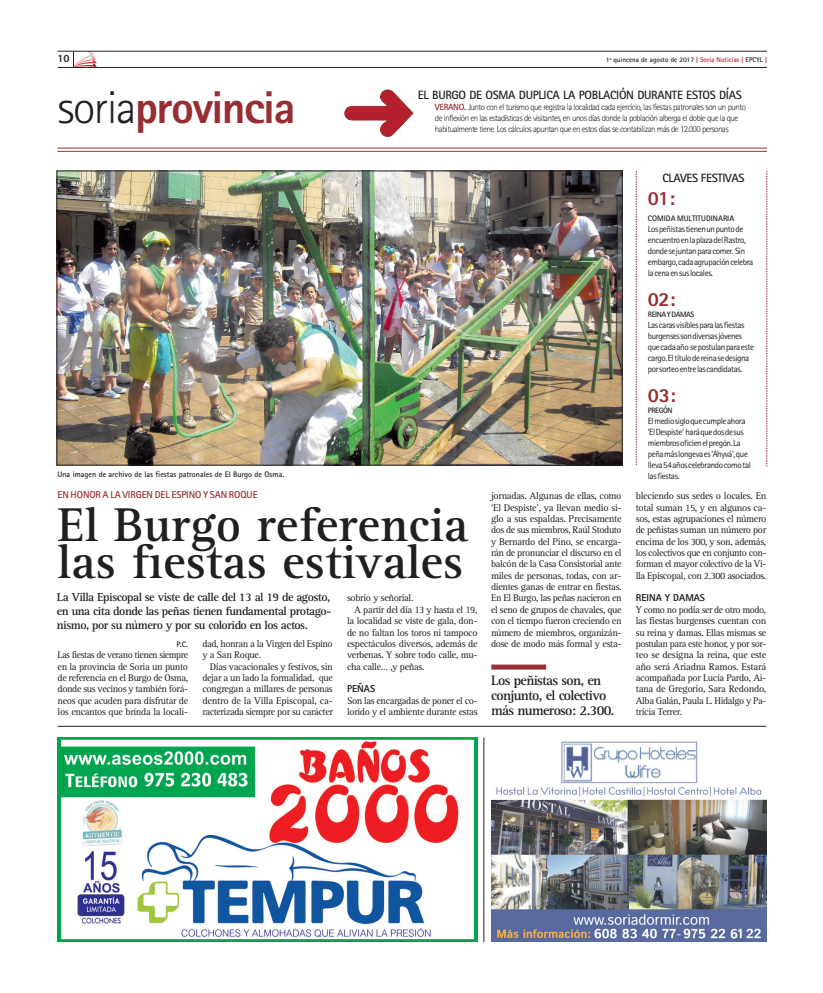
<style>
.page{position:relative;width:823px;height:993px;background:#fff}
.page>*{position:absolute;margin:0;border:0;box-sizing:border-box;transform-origin:0 0}
.t1{font:700 49px/37px "Rotis Serif Std";color:#231f20}
.t2{font:800 46px "Rotis Sans Serif Std";letter-spacing:-.035em;color:#962e33}
.t3{font:800 20px "Rotis Sans Serif Std";color:#962e33}
.t4{font:700 14px/15px "Rotis Serif Std";letter-spacing:-.05em;color:#231f20}
.t5{font:700 12px/14px "Rotis Serif Std";letter-spacing:-.04em;color:#231f20}
.t6{font:700 12px "Rotis Sans Serif Std";letter-spacing:-.025em;color:#231f20}
.t7{font:800 11px "Rotis Sans Serif Std";color:#231f20}
.t8{font:10px/11.3px "Rotis Serif Std";letter-spacing:-.035em;color:#231f20;text-align:justify}
.t9{font:700 10px "Rotis Sans Serif Std";letter-spacing:-.01em;color:#962e33}
.t10{font:800 10px "Rotis Sans Serif Std";color:#231f20}
.t11{font:9px/11px "Rotis Sans Serif Std";letter-spacing:-.045em;color:#231f20}
.t12{font:300 9px/11px "Rotis Sans Serif Std";letter-spacing:-.06em;color:#231f20}
.t13{font:700 8px "Rotis Sans Serif Std";color:#231f20}
.t14{font:700 7.8px "Rotis Sans Serif Std";letter-spacing:-.05em;color:#231f20}
.t15{font:700 7px "Rotis Sans Serif Std";color:#231f20}
.s1{color:#b61f2d}
.s2{font-weight:300;color:#231f20}
.s3{font-weight:700;color:#962e33}
</style>
<div class="page">
<hr style="left:57px;top:148px;width:709px;height:1px;background:#962e33">
<hr style="left:57px;top:151px;width:709px;height:1px;background:#962e33">
<svg style="left:344px;top:89px;width:70px;height:48px"></svg>
<hr style="left:57px;top:67px;width:709px;height:1px;background:#231f20">
<hr style="left:57px;top:51px;width:709px;height:1px;background:#231f20">
<svg style="left:73px;top:51px;width:24px;height:16px"></svg>
<img style="left:59px;top:173px;width:561px;height:290px">
<div style="left:57px;top:171px;width:565px;height:294px;border:1px solid #231f20"></div>
<svg style="left:635px;top:171px;width:1px;height:294px"></svg>
<svg style="left:766px;top:171px;width:1px;height:295px"></svg>
<div style="left:491px;top:664px;width:55px;height:5px;background:#962e33"></div>
<img style="left:58px;top:737px;width:419px;height:204px">
<img style="left:491px;top:741px;width:275px;height:200px">
<hr style="left:483px;top:737px;width:1px;height:204px;background:#231f20">
<hr style="left:58px;top:725px;width:707px;height:1px;background:#231f20">
<p class="t7" style="left:57px;top:52px;width:14px">10</p>
<p class="t15" style="left:605px;top:56px;width:162px">1ª quincena de agosto de 2017 <span class="s1">| Soria Noticias |</span> EPCYL <span class="s1">|</span></p>
<h2 class="t2" style="left:57px;top:78px;width:239px"><span class="s2">soria</span>provincia</h2>
<p class="t6" style="left:417px;top:87px;width:325px">EL BURGO DE OSMA DUPLICA LA POBLACIÓN DURANTE ESTOS DÍAS</p>
<p class="t12" style="left:434px;top:101px;width:312px"><span class="s3">VERANO.</span> Junto con el turismo que registra la localidad cada ejercicio, las fiestas patronales son un punto de inflexión en las estadísticas de visitantes, en unos días donde la población alberga el doble que la que habitualmente tiene. Los cálculos apuntan que en estos días se contabilizan más de 12.000 personas</p>
<p class="t13" style="left:58px;top:468px;width:228px">Una imagen de archivo de las fiestas patronales de El Burgo de Osma.</p>
<h1 class="t1" style="left:58px;top:506px;width:412px">El Burgo referencia las fiestas estivales</h1>
<p class="t9" style="left:58px;top:488px;width:201px">EN HONOR A LA VIRGEN DEL ESPINO Y SAN ROQUE</p>
<p class="t5" style="left:57px;top:590px;width:276px">La Villa Episcopal se viste de calle del 13 al 19 de agosto, en una cita donde las peñas tienen fundamental protago&shy;nismo, por su número y por su colorido en los actos.</p>
<p class="t13" style="left:176px;top:639px;width:13px">P.C.</p>
<p class="t8" style="left:58px;top:649px;width:132px">Las fiestas de verano tienen siempre en la provincia de Soria un punto de referencia en el Burgo de Osma, donde sus vecinos y también forá&shy;neos que acuden para disfrutar de los encantos que brinda la locali-</p>
<p class="t8" style="left:202px;top:638px;width:132px">dad, honran a la Virgen del Espino y a San Roque.</p>
<p class="t8" style="left:202px;top:660px;width:132px;text-indent:7px">Días vacacionales y festivos, sin dejar a un lado la formalidad, que congregan a millares de personas dentro de la Villa Episcopal, ca&shy;racterizada siempre por su carácter</p>
<p class="t8" style="left:347px;top:592px;width:68px">sobrio y señorial.</p>
<p class="t8" style="left:354px;top:604px;width:125px">A partir del día 13 y hasta el 19,</p>
<p class="t8" style="left:347px;top:615px;width:132px">la localidad se viste de gala, don-</p>
<p class="t8" style="left:347px;top:626px;width:132px">de no faltan los toros ni tampoco</p>
<p class="t8" style="left:347px;top:638px;width:132px">espectáculos diversos, además de</p>
<p class="t8" style="left:347px;top:649px;width:132px">verbenas. Y sobre todo calle, mu-</p>
<p class="t8" style="left:347px;top:660px;width:79px">cha calle… ,y peñas.</p>
<p class="t10" style="left:347px;top:682px;width:30px">PEÑAS</p>
<p class="t8" style="left:347px;top:694px;width:132px">Son las encargadas de poner el co&shy;lorido y el ambiente durante estas</p>
<p class="t6" style="left:662px;top:170px;width:84px">CLAVES FESTIVAS</p>
<h3 class="t3" style="left:647px;top:185px;width:29px">01:</h3>
<p class="t13" style="left:647px;top:213px;width:88px">COMIDA MULTITUDINARIA</p>
<p class="t11" style="left:647px;top:223px;width:107px">Los peñistas tienen un punto de encuentro en la plaza del Rastro, donde se juntan para comer. Sin embargo, cada agrupación celebra la cena en sus locales.</p>
<h3 class="t3" style="left:647px;top:286px;width:29px">02:</h3>
<p class="t14" style="left:647px;top:309px;width:48px">REINA Y DAMAS</p>
<p class="t11" style="left:647px;top:319px;width:108px">Las caras visibles para las fiestas burgenses son diversas jóvenes que cada año se postulan para este cargo. El título de reina se designa por sorteo entre las candidatas.</p>
<h3 class="t3" style="left:647px;top:382px;width:29px">03:</h3>
<p class="t14" style="left:647px;top:405px;width:26px">PREGÓN</p>
<p class="t11" style="left:647px;top:415px;width:104px">El medio siglo que cumple ahora ‘El Despiste’ hará que dos de sus miembros oficien el pregón. La peña más longeva es ‘Ahyvá’, que lleva 54 años celebrando como tal las fiestas.</p>
<p class="t8" style="left:491px;top:490px;width:132px">jornadas. Algunas de ellas, como ‘El Despiste’, ya llevan medio si&shy;glo a sus espaldas. Precisamente dos de sus miembros, Raúl Stoduto y Bernardo del Pino, se encarga&shy;rán de pronunciar el discurso en el balcón de la Casa Consistorial ante miles de personas, todas, con ar&shy;dientes ganas de entrar en fiestas.<br>En El Burgo, las peñas nacieron en el seno de grupos de chavales, que con el tiempo fueron creciendo en número de miembros, organizán&shy;dose de modo más formal y esta-</p>
<p class="t8" style="left:635px;top:490px;width:132px">bleciendo sus sedes o locales. En total suman 15, y en algunos ca&shy;sos, estas agrupaciones el número de peñistas suman un número por encima de los 300, y son, además, los colectivos que en conjunto con&shy;forman el mayor colectivo de la Vi&shy;lla Episcopal, con 2.300 asociados.</p>
<p class="t10" style="left:635px;top:591px;width:71px">REINA Y DAMAS</p>
<p class="t8" style="left:635px;top:604px;width:132px">Y como no podía ser de otro modo, las fiestas burgenses cuentan con su reina y damas. Ellas mismas se postulan para este honor, y por sor&shy;teo se designa la reina, que este año será Ariadna Ramos. Estará acompañada por Lucía Pardo, Ai&shy;tana de Gregorio, Sara Redondo, Alba Galán, Paula L. Hidalgo y Pa&shy;tricia Terrer.</p>
<h3 class="t4" style="left:491px;top:672px;width:125px">Los peñistas son, en conjunto, el colectivo más numeroso: 2.300.</h3>
</div>
